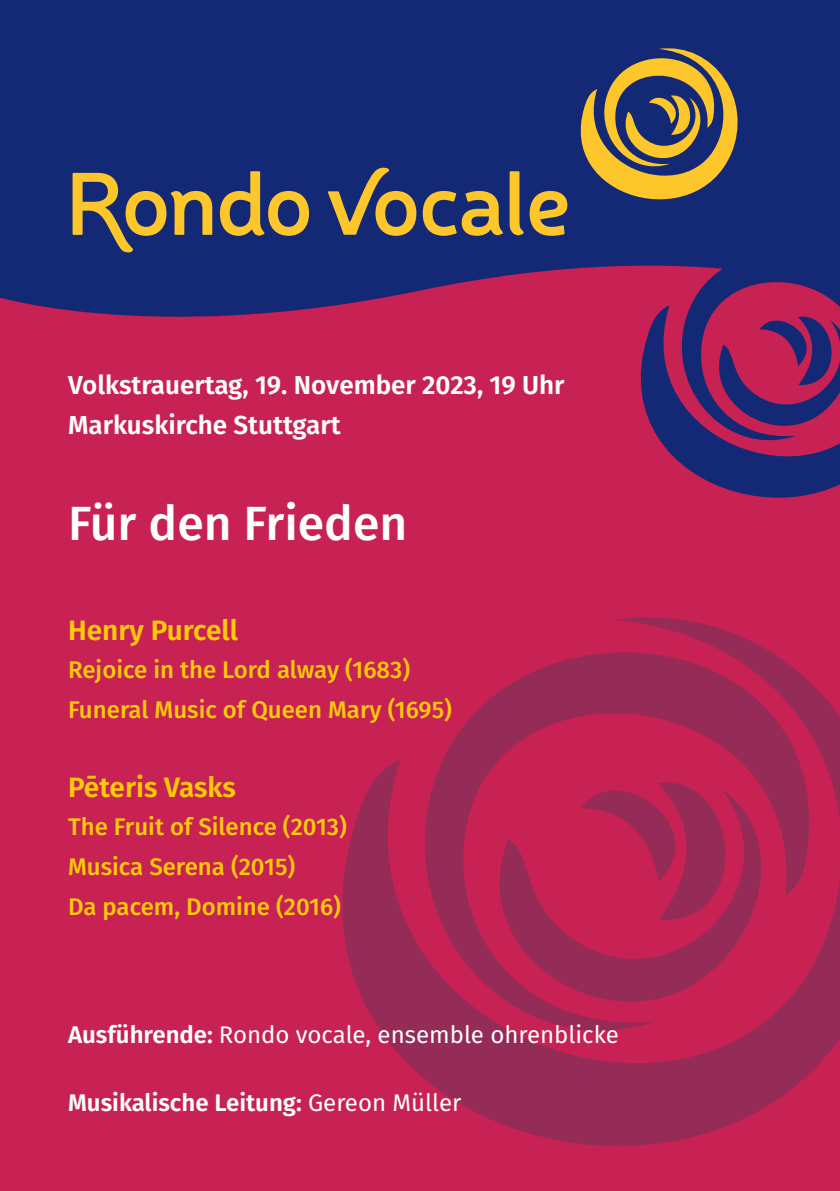
<style>
.page{position:relative;width:840px;height:1191px;background:#fff}
.page>*{position:absolute;margin:0;border:0;box-sizing:border-box;transform-origin:0 0}
.t1{font:500 48px "Fira Sans";color:#fff}
.t2{font:600 28px "Fira Sans";color:#feca0a}
.t3{font:600 26px/39.8px "Fira Sans";color:#fff}
.t4{font:500 24px/39.8px "Fira Sans";color:#feca0a}
.t5{font:24px "Fira Sans";color:#fff}
.t6{font:600 24px "Fira Sans";color:#fff}
.s1{font-weight:600}
.s2{font-weight:400}
</style>
<div class="page">
<div style="left:0;top:239px;width:839px;height:952px;background:#c72253"></div>
<div style="left:0;top:0;width:839px;height:317px;background:#142975"></div>
<svg style="left:73px;top:173px;width:139px;height:80px"></svg>
<svg style="left:220px;top:171px;width:89px;height:65px"></svg>
<svg style="left:422px;top:191px;width:81px;height:45px"></svg>
<svg style="left:327px;top:167px;width:89px;height:69px"></svg>
<svg style="left:509px;top:39px;width:244px;height:197px"></svg>
<svg style="left:597px;top:222px;width:242px;height:276px;fill:#142975"></svg>
<svg style="left:699px;top:304px;width:140px;height:147px"></svg>
<svg style="left:342px;top:617px;width:497px;height:529px"></svg>
<svg style="left:460px;top:790px;width:338px;height:261px"></svg>
<svg style="left:580px;top:757px;width:177px;height:167px"></svg>
<p class="t3" style="left:68px;top:366px;width:497px">Volkstrauertag, 19. November 2023, 19 Uhr<br>Markuskirche Stuttgart</p>
<h1 class="t1" style="left:68px;top:495px;width:340px">Für den Frieden</h1>
<p class="t2" style="left:68px;top:614px;width:171px">Henry Purcell</p>
<p class="t4" style="left:68px;top:650px;width:385px">Rejoice in the Lord alway (1683)<br>Funeral Music of Queen Mary (1695)</p>
<p class="t2" style="left:68px;top:771px;width:169px">Pēteris Vasks</p>
<p class="t4" style="left:68px;top:807px;width:280px">The Fruit of Silence (2013)<br>Musica Serena (2015)<br>Da pacem, Domine (2016)</p>
<p class="t5" style="left:68px;top:1020px;width:552px"><span class="s1">Ausführende:</span> Rondo vocale, ensemble ohrenblicke</p>
<p class="t6" style="left:68px;top:1088px;width:395px">Musikalische Leitung: <span class="s2">Gereon Müller</span></p>
</div>
